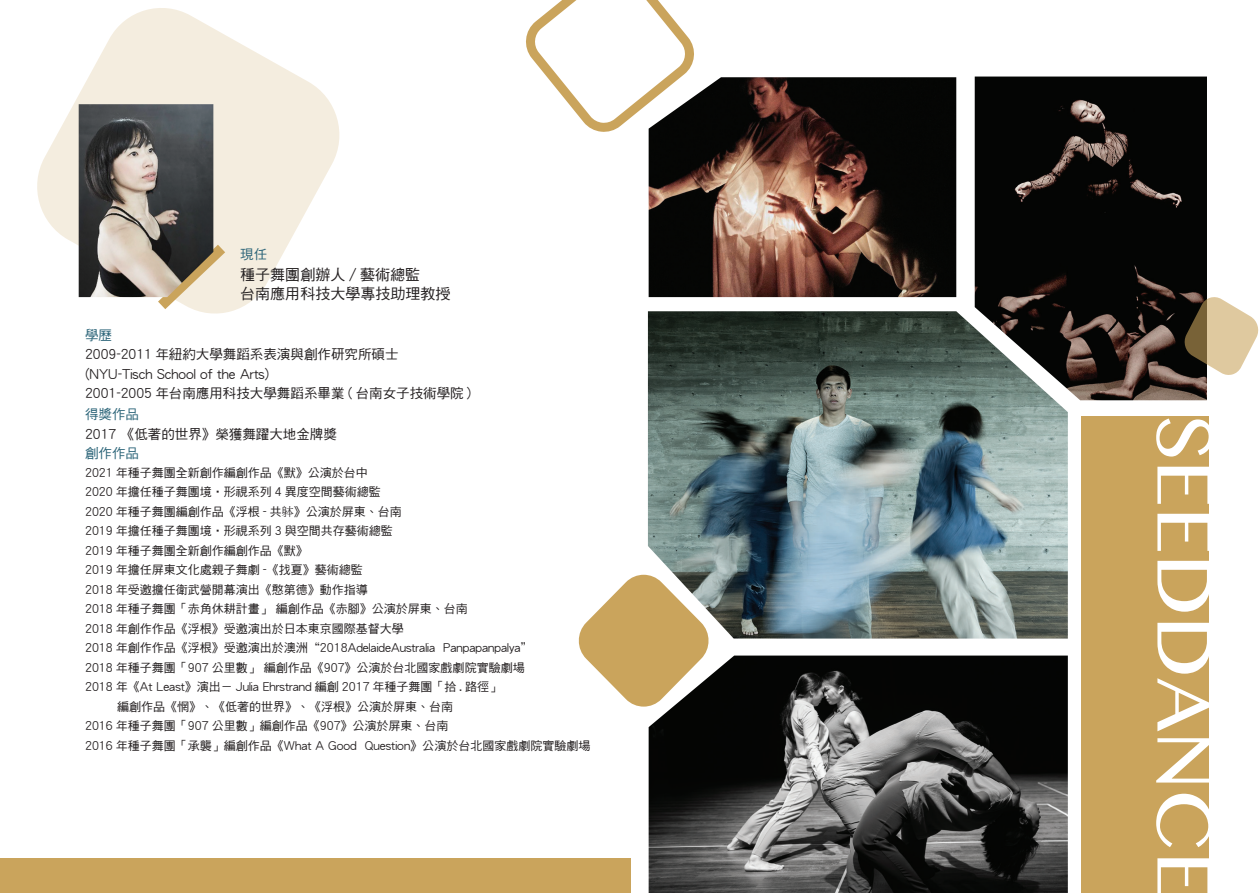
<style>
.page{position:relative;width:1259px;height:893px;background:#fff}
.page>*{position:absolute;margin:0;border:0;box-sizing:border-box;transform-origin:0 0}
.t1{font:69px "Bangla MN";color:#fff}
.t2{font:15px/19.5px "DFPG Hei Md MP BF";color:#231f20}
.t3{font:13.5px/19.5px "DFPG Hei Md MP BF";color:#231f20}
.t4{font:13.5px "DFPG Hei Md MP BF";color:#2b6478}
.t5{font:12px "DFPG Hei Md MP BF";color:#231f20}
.s1{font-family:"Adobe Ming Std";font-weight:300}
</style>
<div class="page">
<svg style="left:37px;top:8px;width:303px;height:302px;fill:#f4eddf"></svg>
<img style="left:648px;top:311px;width:420px;height:328px">
<img style="left:974px;top:77px;width:233px;height:323px">
<img style="left:648px;top:77px;width:308px;height:220px">
<img style="left:648px;top:656px;width:420px;height:237px">
<div style="left:0;top:859px;width:631px;height:34px;background:#caa45c"></div>
<svg style="left:578px;top:575px;width:133px;height:132px"></svg>
<svg style="left:526px;top:0;width:177px;height:138px"></svg>
<svg style="left:1182px;top:297px;width:77px;height:78px"></svg>
<div style="left:1081px;top:417px;width:127px;height:476px;background:#caa45c"></div>
<svg style="left:147px;top:234px;width:89px;height:80px"></svg>
<img style="left:79px;top:104px;width:134px;height:193px">
<p class="t4" style="left:240px;top:247px;width:28px">現任</p>
<p class="t2" style="left:240px;top:265px;width:211px">種子舞團創辦人 / 藝術總監<br>台南應用科技大學專技助理教授</p>
<p class="t4" style="left:85px;top:328px;width:28px">學歷</p>
<p class="t3" style="left:85px;top:345px;width:394px">2009-2011 年紐約大學舞蹈系表演與創作研究所碩士<br>(NYU-Tisch School of the Arts)<br>2001-2005 年台南應用科技大學舞蹈系畢業 ( 台南女子技術學院）</p>
<p class="t4" style="left:85px;top:408px;width:55px">得獎作品</p>
<p class="t3" style="left:85px;top:424px;width:253px">2017 《低著的世界》榮獲舞躍大地金牌獎</p>
<p class="t4" style="left:85px;top:447px;width:55px">創作作品</p>
<p class="t5" style="left:85px;top:466px;width:284px">2021 年種子舞團全新創作編創作品《默》公演於台中</p>
<p class="t5" style="left:85px;top:486px;width:297px">2020 年擔任種子舞團境·形視系列 4 異度空間藝術總監</p>
<p class="t5" style="left:85px;top:505px;width:318px">2020 年種子舞團編創作品《浮根 - 共<span class="s1">躰</span>》公演於屏東、台南</p>
<p class="t5" style="left:85px;top:525px;width:309px">2019 年擔任種子舞團境·形視系列 3 與空間共存藝術總監</p>
<p class="t5" style="left:85px;top:544px;width:224px">2019 年種子舞團全新創作編創作品《默》</p>
<p class="t5" style="left:85px;top:564px;width:279px">2019 年擔任屏東文化處親子舞劇 -《找夏》藝術總監</p>
<p class="t5" style="left:85px;top:583px;width:284px">2018 年受邀擔任衛武營開幕演出《憨第德》動作指導</p>
<p class="t5" style="left:85px;top:603px;width:384px">2018 年種子舞團「赤角休耕計畫」 編創作品《赤腳》公演於屏東、台南</p>
<p class="t5" style="left:85px;top:622px;width:320px">2018 年創作作品《浮根》受邀演出於日本東京國際基督大學</p>
<p class="t5" style="left:85px;top:642px;width:449px">2018 年創作作品《浮根》受邀演出於澳洲“2018AdelaideAustralia Panpapanpalya”</p>
<p class="t5" style="left:85px;top:661px;width:441px">2018 年種子舞團「907 公里數」 編創作品《907》公演於台北國家戲劇院實驗劇場</p>
<p class="t5" style="left:85px;top:681px;width:417px">2018 年《At Least》演出－ Julia Ehrstrand 編創 2017 年種子舞團「拾 . 路徑」</p>
<p class="t5" style="left:117px;top:700px;width:337px">編創作品《惘》、《低著的世界》、《浮根》公演於屏東、台南</p>
<p class="t5" style="left:85px;top:720px;width:365px">2016 年種子舞團「907 公里數」編創作品《907》公演於屏東、台南</p>
<p class="t5" style="left:85px;top:739px;width:507px">2016 年種子舞團「承襲」編創作品《What A Good Question》公演於台北國家戲劇院實驗劇場</p>
<h1 class="t1" style="left:1236px;top:417px;width:483px;rotate:90deg">SEEDDANCE</h1>
</div>
